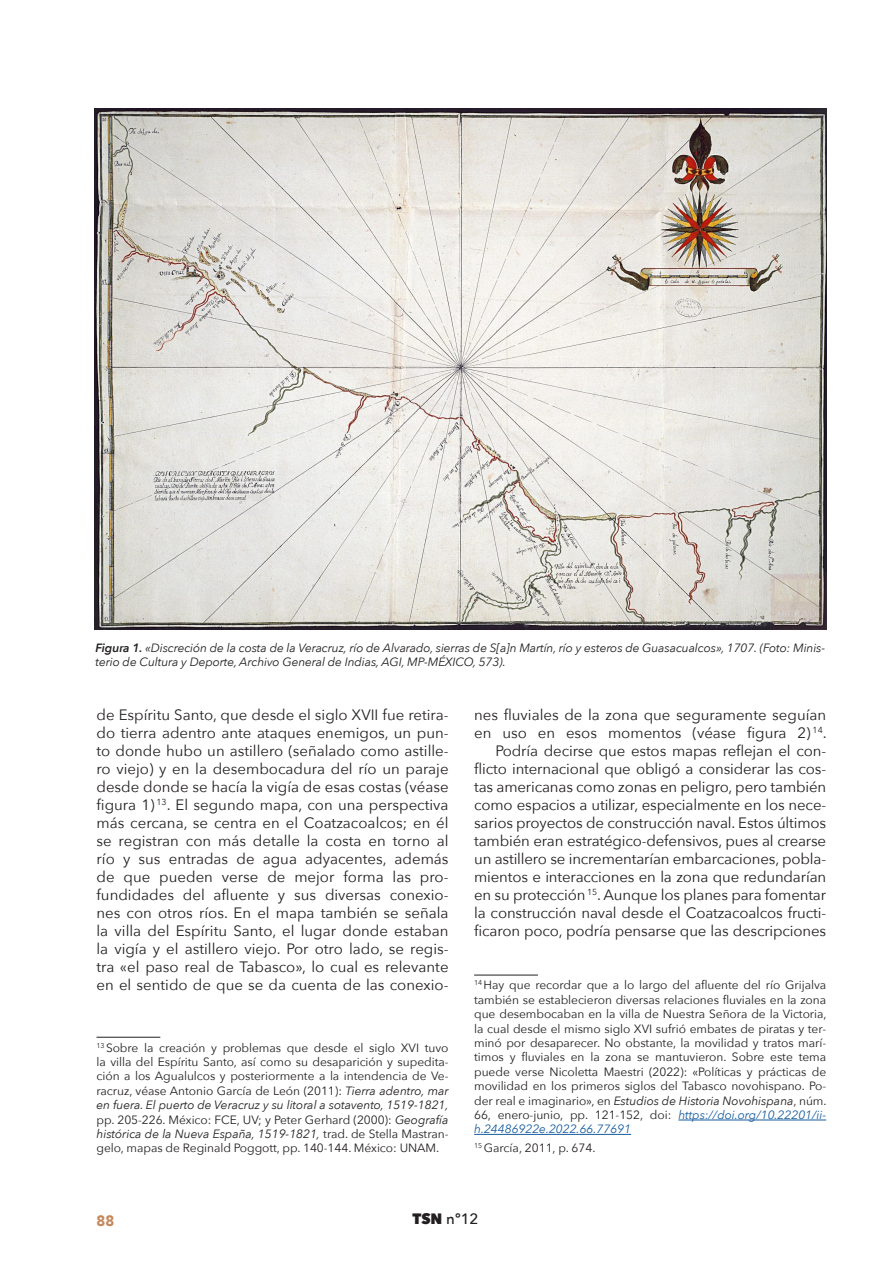
<style>
.page{position:relative;width:893px;height:1263px;background:#fff}
.page>*{position:absolute;margin:0;border:0;box-sizing:border-box;transform-origin:0 0}
.TEXTO{font:15px/18px "Avenir Next";color:#231f20;text-align:justify}
.t1{font:500 15px "Avenir Next";color:#231f20}
.t2{font:900 15px "Avenir";color:#c6895c}
.Nota_al_pie{font:12px/14.4px "Avenir Next";letter-spacing:-.005em;color:#231f20;text-align:justify}
.txto_tabla{font:italic 12px/14.4px "Avenir Next";letter-spacing:-.01em;color:#231f20}
.s1{font-weight:600}
.s2{font-style:italic}
.s3{font-style:italic;color:#175d9e}
.s4{font-weight:800}
</style>
<div class="page">
<hr style="left:97px;top:1037px;width:63px;height:1px;background:#231f20">
<hr style="left:474px;top:975px;width:64px;height:1px;background:#231f20">
<hr style="left:678px;top:1120px;width:148px;height:1px;background:#175d9e">
<hr style="left:474px;top:1134px;width:157px;height:1px;background:#175d9e">
<img style="left:94px;top:108px;width:732px;height:521px">
<p class="txto_tabla" style="left:96px;top:640px;width:731px"><span class="s1">Figura 1.</span> «Discreción de la costa de la Veracruz, río de Alvarado, sierras de S[a]n Martín, río y esteros de Guasacualcos», 1707. (Foto: Minis&shy;terio de Cultura y Deporte, Archivo General de Indias, AGI, MP-MÉXICO, 573).</p>
<p class="TEXTO" style="left:97px;top:705px;width:354px">de Espíritu Santo, que desde el siglo XVII fue retira&shy;do tierra adentro ante ataques enemigos, un pun&shy;to donde hubo un astillero (señalado como astille&shy;ro viejo) y en la desembocadura del río un paraje desde donde se hacía la vigía de esas costas (véase figura 1) <sup>13</sup>. El segundo mapa, con una perspectiva más cercana, se centra en el Coatzacoalcos; en él se registran con más detalle la costa en torno al río y sus entradas de agua adyacentes, además de que pueden verse de mejor forma las pro&shy;fundidades del afluente y sus diversas conexio&shy;nes con otros ríos. En el mapa también se señala la villa del Espíritu Santo, el lugar donde estaban la vigía y el astillero viejo. Por otro lado, se regis&shy;tra «el paso real de Tabasco», lo cual es relevante en el sentido de que se da cuenta de las conexio-</p>
<p class="Nota_al_pie" style="left:97px;top:1040px;width:354px"><sup>13</sup> Sobre la creación y problemas que desde el siglo XVI tuvo la villa del Espíritu Santo, así como su desaparición y supedita&shy;ción a los Agualulcos y posteriormente a la intendencia de Ve&shy;racruz, véase Antonio García de León (2011): <span class="s2">Tierra adentro, mar en fuera. El puerto de Veracruz y su litoral a sotavento, 1519-1821, </span>pp. 205-226. México: FCE, UV; y Peter Gerhard (2000): <span class="s2">Geografía histórica de la Nueva España, 1519-1821,</span> trad. de Stella Mastran&shy;gelo, mapas de Reginald Poggott, pp. 140-144. México: UNAM.</p>
<p class="TEXTO" style="left:474px;top:705px;width:354px">nes fluviales de la zona que seguramente seguían en uso en esos momentos (véase figura 2) <sup>14</sup>.</p>
<p class="TEXTO" style="left:474px;top:741px;width:354px;text-indent:21px">Podría decirse que estos mapas reflejan el con&shy;flicto internacional que obligó a considerar las cos&shy;tas americanas como zonas en peligro, pero también como espacios a utilizar, especialmente en los nece&shy;sarios proyectos de construcción naval. Estos últimos también eran estratégico-defensivos, pues al crearse un astillero se incrementarían embarcaciones, pobla&shy;mientos e interacciones en la zona que redundarían en su protección <sup>15</sup>. Aunque los planes para fomentar la construcción naval desde el Coatzacoalcos fructi&shy;ficaron poco, podría pensarse que las descripciones</p>
<p class="Nota_al_pie" style="left:474px;top:977px;width:354px"><sup>14</sup> Hay que recordar que a lo largo del afluente del río Grijalva también se establecieron diversas relaciones fluviales en la zona que desembocaban en la villa de Nuestra Señora de la Victoria, la cual desde el mismo siglo XVI sufrió embates de piratas y ter&shy;minó por desaparecer. No obstante, la movilidad y tratos marí&shy;timos y fluviales en la zona se mantuvieron. Sobre este tema puede verse Nicoletta Maestri (2022): «Políticas y prácticas de movilidad en los primeros siglos del Tabasco novohispano. Po&shy;der real e imaginario», en <span class="s2">Estudios de Historia Novohispana</span>, núm.<br>66, enero-junio, pp. 121-152, doi: <span class="s3">https://doi.org/10.22201/ii&shy;h.24486922e.2022.66.77691</span></p>
<p class="Nota_al_pie" style="left:474px;top:1140px;width:123px"><sup>15</sup> García, 2011, p. 674.</p>
<p class="t2" style="left:97px;top:1208px;width:19px">88</p>
<p class="t1" style="left:412px;top:1206px;width:68px"><span class="s4">TSN</span> nº12</p>
</div>
